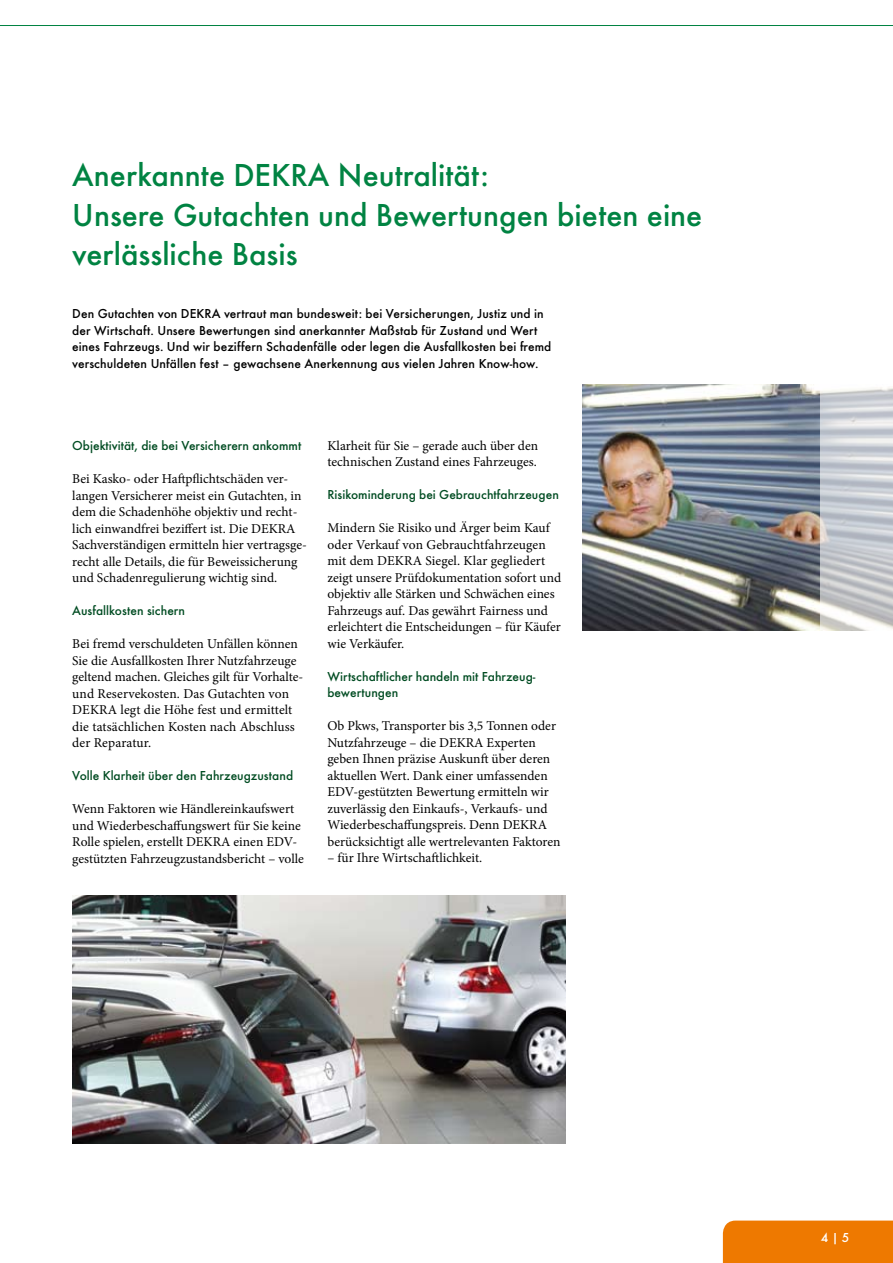
<style>
.page{position:relative;width:893px;height:1263px;background:#fff}
.page>*{position:absolute;margin:0;border:0;box-sizing:border-box;transform-origin:0 0}
.t1{font:500 33px/39.6px "Futura T";color:#008342}
.t2{font:13.5px/16.5px "Minion Pro";color:#000}
.t3{font:500 13.5px/16.5px "Futura T";letter-spacing:.005em;color:#000}
.t4{font:500 13.5px/16.5px "Futura T";color:#004c22}
.t5{font:500 13.5px "Futura T";color:#fff}
</style>
<div class="page">
<hr style="left:0;top:25px;width:893px;height:1px;background:#008342">
<div style="left:723px;top:1220px;width:170px;height:43px;background:#ee7900"></div>
<img style="left:583px;top:384px;width:238px;height:246px">
<img style="left:72px;top:896px;width:494px;height:247px">
<svg style="left:821px;top:387px;width:72px;height:244px;background:#cbced2"></svg>
<h1 class="t1" style="left:72px;top:155px;width:632px">Anerkannte DEKRA Neutralität:<br>Unsere Gutachten und Bewertungen bieten eine verlässliche Basis</h1>
<p class="t3" style="left:72px;top:305px;width:481px">Den Gutachten von DEKRA vertraut man bundesweit: bei Versicherungen, Justiz und in der Wirtschaft. Unsere Bewertungen sind anerkannter Maßstab für Zustand und Wert eines Fahrzeugs. Und wir beziffern Schadenfälle oder legen die Ausfallkosten bei fremd verschuldeten Unfällen fest – gewachsene Anerkennung aus vielen Jahren Know-how.</p>
<p class="t4" style="left:72px;top:437px;width:230px">Objektivität, die bei Versicherern ankommt</p>
<p class="t2" style="left:72px;top:470px;width:236px">Bei Kasko- oder Haftpflichtschäden ver&shy;langen Versicherer meist ein Gutachten, in dem die Schadenhöhe objektiv und recht&shy;lich einwandfrei beziffert ist. Die DEKRA Sachverständigen ermitteln hier vertragsge&shy;recht alle Details, die für Beweissicherung und Schadenregulierung wichtig sind.</p>
<p class="t4" style="left:72px;top:602px;width:114px">Ausfallkosten sichern</p>
<p class="t2" style="left:72px;top:635px;width:233px">Bei fremd verschuldeten Unfällen können Sie die Ausfallkosten Ihrer Nutzfahrzeuge geltend machen. Gleiches gilt für Vorhalte&shy;und Reservekosten. Das Gutachten von DEKRA legt die Höhe fest und ermittelt die tatsächlichen Kosten nach Abschluss der Reparatur.</p>
<p class="t4" style="left:72px;top:767px;width:222px">Volle Klarheit über den Fahrzeugzustand</p>
<p class="t2" style="left:72px;top:800px;width:233px">Wenn Faktoren wie Händlereinkaufswert und Wiederbeschaffungswert für Sie keine Rolle spielen, erstellt DEKRA einen EDV&shy;gestützten Fahrzeugzustandsbericht – volle</p>
<p class="t2" style="left:327px;top:437px;width:212px">Klarheit für Sie – gerade auch über den technischen Zustand eines Fahrzeuges.</p>
<p class="t4" style="left:327px;top:487px;width:233px">Risikominderung bei Gebrauchtfahrzeugen</p>
<p class="t2" style="left:327px;top:520px;width:235px">Mindern Sie Risiko und Ärger beim Kauf oder Verkauf von Gebrauchtfahrzeugen mit dem DEKRA Siegel. Klar gegliedert zeigt unsere Prüfdokumentation sofort und objektiv alle Stärken und Schwächen eines Fahrzeugs auf. Das gewährt Fairness und erleichtert die Entscheidungen – für Käufer wie Verkäufer.</p>
<p class="t4" style="left:327px;top:668px;width:210px">Wirtschaftlicher handeln mit Fahrzeug&shy;bewertungen</p>
<p class="t2" style="left:327px;top:718px;width:234px">Ob Pkws, Transporter bis 3,5 Tonnen oder Nutzfahrzeuge – die DEKRA Experten geben Ihnen präzise Auskunft über deren aktuellen Wert. Dank einer umfassenden EDV-gestützten Bewertung ermitteln wir zuverlässig den Einkaufs-, Verkaufs- und Wiederbeschaffungspreis. Denn DEKRA berücksichtigt alle wertrelevanten Faktoren</p>
<p class="t2" style="left:327px;top:850px;width:156px">– für Ihre Wirtschaftlichkeit.</p>
<p class="t5" style="left:821px;top:1229px;width:30px">4 | 5</p>
</div>
